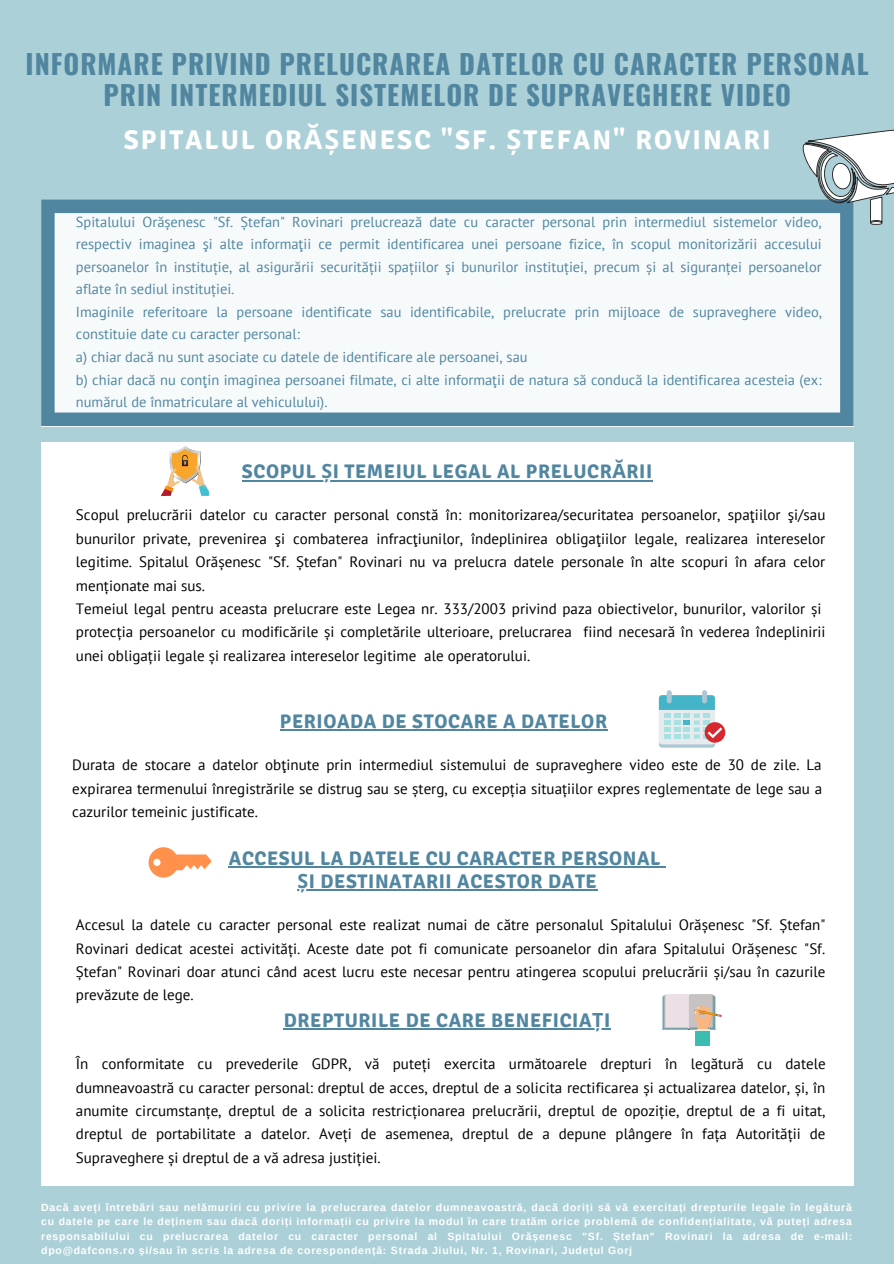
<style>
.page{position:relative;width:894px;height:1264px;background:#fff}
.page>*{position:absolute;margin:0;border:0;box-sizing:border-box;transform-origin:0 0}
.t1{font:700 27px/30.9px "Oswald";letter-spacing:.035em;color:#5186a0;text-align:center}
.t2{font:700 27px "Signika";letter-spacing:.075em;color:#fff}
.t3{font:700 19.65px "Signika";letter-spacing:.03em;color:#5186a0}
.t4{font:15px/23.4px "PT Sans";color:#000;text-align:justify}
.t5{font:14.4px/22.5px "PT Sans";color:#5186a0}
.t6{font:700 10.5px/14.5px "Arimo";letter-spacing:.075em;color:#fff;text-align:justify}
.s1{font-family:"Noto Sans"}
</style>
<div class="page">
<div style="left:0;top:0;width:893px;height:1263px;background:#acd0d7"></div>
<div style="left:41px;top:442px;width:812px;height:743px;background:#fff"></div>
<svg style="left:658px;top:698px;width:56px;height:49px"></svg>
<div style="left:658px;top:695px;width:56px;height:49px;background:#e6ecee;border-radius:3px"></div>
<div style="left:666px;top:690px;width:5px;height:13px;background:#aac7d4;border-radius:2px"></div>
<div style="left:702px;top:690px;width:5px;height:13px;background:#aac7d4;border-radius:2px"></div>
<div style="left:704px;top:722px;width:21px;height:20px;background:#d7282f;border-radius:50%"></div>
<svg style="left:658px;top:695px;width:66px;height:45px"></svg>
<hr style="left:284px;top:1028px;width:326px;height:2px;background:#5186a0">
<svg style="left:662px;top:994px;width:59px;height:37px"></svg>
<hr style="left:696px;top:1029px;width:13px;height:4px;background:#e7ede2">
<div style="left:695px;top:1031px;width:15px;height:14px;background:#3bbdb2"></div>
<hr style="left:242px;top:479px;width:410px;height:2px;background:#5186a0">
<svg style="left:41px;top:199px;width:812px;height:227px;fill:#f7fafb"></svg>
<svg style="left:800px;top:130px;width:93px;height:95px"></svg>
<svg style="left:161px;top:446px;width:48px;height:50px"></svg>
<hr style="left:229px;top:866px;width:432px;height:2px;background:#5186a0">
<hr style="left:297px;top:889px;width:300px;height:2px;background:#5186a0">
<svg style="left:148px;top:847px;width:64px;height:30px"></svg>
<hr style="left:280px;top:729px;width:327px;height:2px;background:#5186a0">
<p class="t1" style="left:26px;top:47px;width:844px">INFORMARE PRIVIND PRELUCRAREA DATELOR CU CARACTER PERSONAL<br>PRIN INTERMEDIUL SISTEMELOR DE SUPRAVEGHERE VIDEO</p>
<p class="t2" style="left:124px;top:124px;width:648px">SPITALUL OR<span class="s1">ĂȘ</span>ENESC "SF. <span class="s1">Ș</span>TEFAN" ROVINARI</p>
<p class="t5" style="left:76px;top:210px;width:747px;text-align:justify">Spitalului Orășenesc "Sf. Ștefan" Rovinari prelucrează date cu caracter personal prin intermediul sistemelor video, respectiv imaginea şi alte informaţii ce permit identificarea unei persoane fizice, în scopul monitorizării accesului persoanelor în instituție, al asigurării securității spațiilor și bunurilor instituției, precum și al siguranței persoanelor aflate în sediul instituției.</p>
<p class="t5" style="left:76px;top:300px;width:747px">Imaginile referitoare la persoane identificate sau identificabile, prelucrate prin mijloace de supraveghere video, constituie date cu caracter personal:</p>
<p class="t5" style="left:76px;top:345px;width:453px">a) chiar dacă nu sunt asociate cu datele de identificare ale persoanei, sau</p>
<p class="t5" style="left:76px;top:368px;width:747px">b) chiar dacă nu conţin imaginea persoanei filmate, ci alte informaţii de natura să conducă la identificarea acesteia (ex: numărul de înmatriculare al vehiculului).</p>
<p class="t3" style="left:242px;top:460px;width:412px">SCOPUL <span class="s1">Ș</span>I TEMEIUL LEGAL AL PRELUCR<span class="s1">Ă</span>RII</p>
<p class="t4" style="left:76px;top:503px;width:750px">Scopul prelucrării datelor cu caracter personal constă în: monitorizarea/securitatea persoanelor, spaţiilor şi/sau bunurilor private, prevenirea şi combaterea infracţiunilor, îndeplinirea obligaţiilor legale, realizarea intereselor legitime. Spitalul Orășenesc "Sf. Ștefan" Rovinari nu va prelucra datele personale în alte scopuri în afara celor menționate mai sus.</p>
<p class="t4" style="left:76px;top:596px;width:751px;text-align:left">Temeiul legal pentru aceasta prelucrare este Legea nr. 333/2003 privind paza obiectivelor, bunurilor, valorilor și protecția persoanelor cu modificările și completările ulterioare, prelucrarea fiind necesară în vederea îndeplinirii unei obligații legale și realizarea intereselor legitime ale operatorului.</p>
<p class="t3" style="left:280px;top:709px;width:328px">PERIOADA DE STOCARE A DATELOR</p>
<p class="t4" style="left:72px;top:753px;width:751px">Durata de stocare a datelor obţinute prin intermediul sistemului de supraveghere video este de 30 de zile. La expirarea termenului înregistrările se distrug sau se șterg, cu excepția situațiilor expres reglementate de lege sau a cazurilor temeinic justificate.</p>
<p class="t3" style="left:229px;top:846px;width:433px">ACCESUL LA DATELE CU CARACTER PERSONAL</p>
<p class="t3" style="left:297px;top:869px;width:301px"><span class="s1">Ș</span>I DESTINATARII ACESTOR DATE</p>
<p class="t4" style="left:76px;top:913px;width:751px">Accesul la datele cu caracter personal este realizat numai de către personalul Spitalului Orășenesc "Sf. Ștefan" Rovinari dedicat acestei activități. Aceste date pot fi comunicate persoanelor din afara Spitalului Orășenesc "Sf.<br>Ștefan" Rovinari doar atunci când acest lucru este necesar pentru atingerea scopului prelucrării și/sau în cazurile prevăzute de lege.</p>
<p class="t3" style="left:284px;top:1008px;width:328px">DREPTURILE DE CARE BENEFICIA<span class="s1">Ț</span>I</p>
<p class="t4" style="left:76px;top:1051px;width:751px">În conformitate cu prevederile GDPR, vă puteți exercita următoarele drepturi în legătură cu datele dumneavoastră cu caracter personal: dreptul de acces, dreptul de a solicita rectificarea și actualizarea datelor, și, în anumite circumstanțe, dreptul de a solicita restricționarea prelucrării, dreptul de opoziție, dreptul de a fi uitat, dreptul de portabilitate a datelor. Aveți de asemenea, dreptul de a depune plângere în fața Autorității de Supraveghere și dreptul de a vă adresa justiției.</p>
<p class="t6" style="left:41px;top:1199px;width:812px">Dacă aveți întrebări sau nelămuriri cu privire la prelucrarea datelor dumneavoastră, dacă doriți să vă exercitați drepturile legale în legătură cu datele pe care le deținem sau dacă doriți informații cu privire la modul în care tratăm orice problemă de confidențialitate, vă puteți adresa responsabilului cu prelucrarea datelor cu caracter personal al Spitalului Orășenesc "Sf. Ștefan" Rovinari la adresa de e<span class="s1">‐</span>mail: dpo@dafcons.ro și/sau în scris la adresa de corespondență: Strada Jiului, Nr. 1, Rovinari, Judeţul Gorj</p>
</div>
